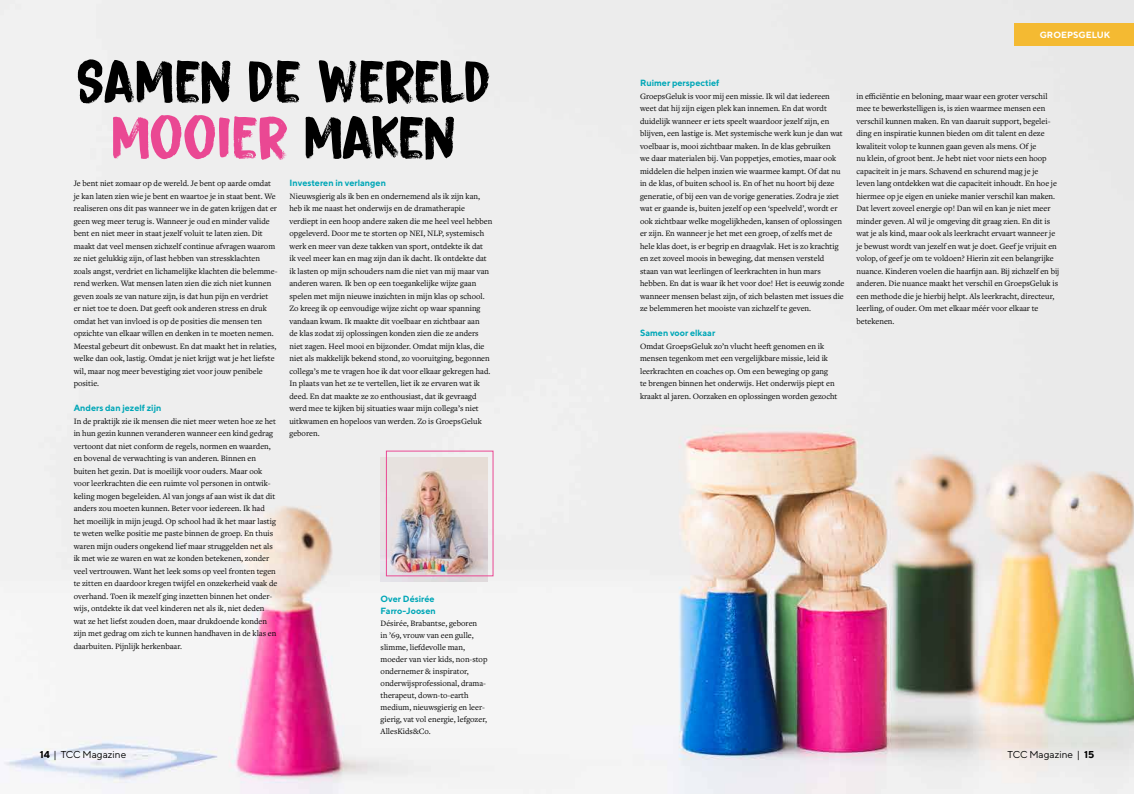
<style>
.page{position:relative;width:1134px;height:794px;background:#fff}
.page>*{position:absolute;margin:0;border:0;box-sizing:border-box;transform-origin:0 0}
.t1{font:63px/56px "Bitterbrush DEMO";letter-spacing:-.03em;color:#000;text-align:center}
.t2{font:10px "TT Norms";color:#000}
.t3{font:700 9px/12px "TT Norms";color:#00a7b7}
.t4{font:700 9px "TT Norms";color:#fff}
.t5{font:8.5px/12.5px "Freight Text Pro";color:#000}
.s1{color:#ea4893}
.s2{font-weight:700}
</style>
<div class="page">
<img style="left:0;top:0;width:1134px;height:794px">
<img style="left:381px;top:457px;width:106px;height:124px">
<div style="left:386px;top:451px;width:107px;height:125px;border:1px solid #ea4893"></div>
<div style="left:1015px;top:23px;width:119px;height:22px;background:#f4ba32"></div>
<h1 class="t1" style="left:76px;top:54px;width:417px">SAMEN DE WERELD<br><span class="s1">MOOIER</span> MAKEN</h1>
<p class="t5" style="left:74px;top:177px;width:205px">Je bent niet zomaar op de wereld. Je bent op aarde omdat je kan laten zien wie je bent en waartoe je in staat bent. We realiseren ons dit pas wanneer we in de gaten krijgen dat er geen weg meer terug is. Wanneer je oud en minder valide bent en niet meer in staat jezelf voluit te laten zien. Dit maakt dat veel mensen zichzelf continue afvragen waarom ze niet gelukkig zijn, of last hebben van stressklachten zoals angst, verdriet en lichamelijke klachten die belemme&shy;rend werken. Wat mensen laten zien die zich niet kunnen geven zoals ze van nature zijn, is dat hun pijn en verdriet er niet toe te doen. Dat geeft ook anderen stress en druk omdat het van invloed is op de posities die mensen ten opzichte van elkaar willen en denken in te moeten nemen.<br>Meestal gebeurt dit onbewust. En dat maakt het in relaties, welke dan ook, lastig. Omdat je niet krijgt wat je het liefste wil, maar nog meer bevestiging ziet voor jouw penibele positie.</p>
<p class="t3" style="left:74px;top:402px;width:89px">Anders dan jezelf zijn</p>
<p class="t5" style="left:74px;top:414px;width:205px">In de praktijk zie ik mensen die niet meer weten hoe ze het in hun gezin kunnen veranderen wanneer een kind gedrag vertoont dat niet conform de regels, normen en waarden, en bovenal de verwachting is van anderen. Binnen en buiten het gezin. Dat is moeilijk voor ouders. Maar ook voor leerkrachten die een ruimte vol personen in ontwik&shy;keling mogen begeleiden. Al van jongs af aan wist ik dat dit anders zou moeten kunnen. Beter voor iedereen. Ik had het moeilijk in mijn jeugd. Op school had ik het maar lastig te weten welke positie me paste binnen de groep. En thuis waren mijn ouders ongekend lief maar struggelden net als ik met wie ze waren en wat ze konden betekenen, zonder veel vertrouwen. Want het leek soms op veel fronten tegen te zitten en daardoor kregen twijfel en onzekerheid vaak de overhand. Toen ik mezelf ging inzetten binnen het onder&shy;wijs, ontdekte ik dat veel kinderen net als ik, niet deden wat ze het liefst zouden doen, maar drukdoende konden zijn met gedrag om zich te kunnen handhaven in de klas en daarbuiten. Pijnlijk herkenbaar.</p>
<p class="t3" style="left:289px;top:177px;width:98px">Investeren in verlangen</p>
<p class="t5" style="left:289px;top:189px;width:204px">Nieuwsgierig als ik ben en ondernemend als ik zijn kan, heb ik me naast het onderwijs en de dramatherapie verdiept in een hoop andere zaken die me heel veel hebben opgeleverd. Door me te storten op NEI, NLP, systemisch werk en meer van deze takken van sport, ontdekte ik dat<br>ik veel meer kan en mag zijn dan ik dacht. Ik ontdekte dat ik lasten op mijn schouders nam die niet van mij maar van anderen waren. Ik ben op een toegankelijke wijze gaan spelen met mijn nieuwe inzichten in mijn klas op school.<br>Zo kreeg ik op eenvoudige wijze zicht op waar spanning vandaan kwam. Ik maakte dit voelbaar en zichtbaar aan<br>de klas zodat zij oplossingen konden zien die ze anders niet zagen. Heel mooi en bijzonder. Omdat mijn klas, die niet als makkelijk bekend stond, zo vooruitging, begonnen collega’s me te vragen hoe ik dat voor elkaar gekregen had.<br>In plaats van het ze te vertellen, liet ik ze ervaren wat ik deed. En dat maakte ze zo enthousiast, dat ik gevraagd werd mee te kijken bij situaties waar mijn collega’s niet uitkwamen en hopeloos van werden. Zo is GroepsGeluk geboren.</p>
<p class="t3" style="left:381px;top:592px;width:57px">Over Désirée<br>Farro-Joosen</p>
<p class="t5" style="left:381px;top:617px;width:108px;line-height:12px">Désirée, Brabantse, geboren<br>in ’69, vrouw van een gulle, slimme, liefdevolle man, moeder van vier kids, non-stop ondernemer &amp; inspirator, onderwijsprofessional, drama&shy;therapeut, down-to-earth medium, nieuwsgierig en leer&shy;gierig, vat vol energie, lefgozer,<br>AllesKids&amp;Co.</p>
<p class="t4" style="left:1040px;top:29px;width:72px">GROEPSGELUK</p>
<p class="t3" style="left:640px;top:77px;width:81px">Ruimer perspectief</p>
<p class="t5" style="left:640px;top:89px;width:206px">GroepsGeluk is voor mij een missie. Ik wil dat iedereen weet dat hij zijn eigen plek kan innemen. En dat wordt duidelijk wanneer er iets speelt waardoor jezelf zijn, en blijven, een lastige is. Met systemische werk kun je dan wat voelbaar is, mooi zichtbaar maken. In de klas gebruiken<br>we daar materialen bij. Van poppetjes, emoties, maar ook middelen die helpen inzien wie waarmee kampt. Of dat nu in de klas, of buiten school is. En of het nu hoort bij deze generatie, of bij een van de vorige generaties. Zodra je ziet wat er gaande is, buiten jezelf op een ‘speelveld’, wordt er ook zichtbaar welke mogelijkheden, kansen of oplossingen er zijn. En wanneer je het met een groep, of zelfs met de hele klas doet, is er begrip en draagvlak. Het is zo krachtig en zet zoveel moois in beweging, dat mensen versteld staan van wat leerlingen of leerkrachten in hun mars hebben. En dat is waar ik het voor doe! Het is eeuwig zonde wanneer mensen belast zijn, of zich belasten met issues die ze belemmeren het mooiste van zichzelf te geven.</p>
<p class="t3" style="left:640px;top:327px;width:77px">Samen voor elkaar</p>
<p class="t5" style="left:640px;top:339px;width:199px">Omdat GroepsGeluk zo’n vlucht heeft genomen en ik mensen tegenkom met een vergelijkbare missie, leid ik leerkrachten en coaches op. Om een beweging op gang<br>te brengen binnen het onderwijs. Het onderwijs piept en kraakt al jaren. Oorzaken en oplossingen worden gezocht</p>
<p class="t5" style="left:856px;top:89px;width:204px">in efficiëntie en beloning, maar waar een groter verschil mee te bewerkstelligen is, is zien waarmee mensen een verschil kunnen maken. En van daaruit support, begelei&shy;ding en inspiratie kunnen bieden om dit talent en deze kwaliteit volop te kunnen gaan geven als mens. Of je<br>nu klein, of groot bent. Je hebt niet voor niets een hoop capaciteit in je mars. Schavend en schurend mag je je<br>leven lang ontdekken wat die capaciteit inhoudt. En hoe je hiermee op je eigen en unieke manier verschil kan maken.<br>Dat levert zoveel energie op! Dan wil en kan je niet meer minder geven. Al wil je omgeving dit graag zien. En dit is wat je als kind, maar ook als leerkracht ervaart wanneer je je bewust wordt van jezelf en wat je doet. Geef je vrijuit en volop, of geef je om te voldoen? Hierin zit een belangrijke nuance. Kinderen voelen die haarfijn aan. Bij zichzelf en bij anderen. Die nuance maakt het verschil en GroepsGeluk is een methode die je hierbij helpt. Als leerkracht, directeur, leerling, of ouder. Om met elkaar méér voor elkaar te betekenen.</p>
<p class="t2" style="left:40px;top:748px;width:88px"><span class="s2">14</span> | TCC Magazine</p>
<p class="t2" style="left:1007px;top:748px;width:88px">TCC Magazine | <span class="s2">15</span></p>
</div>
